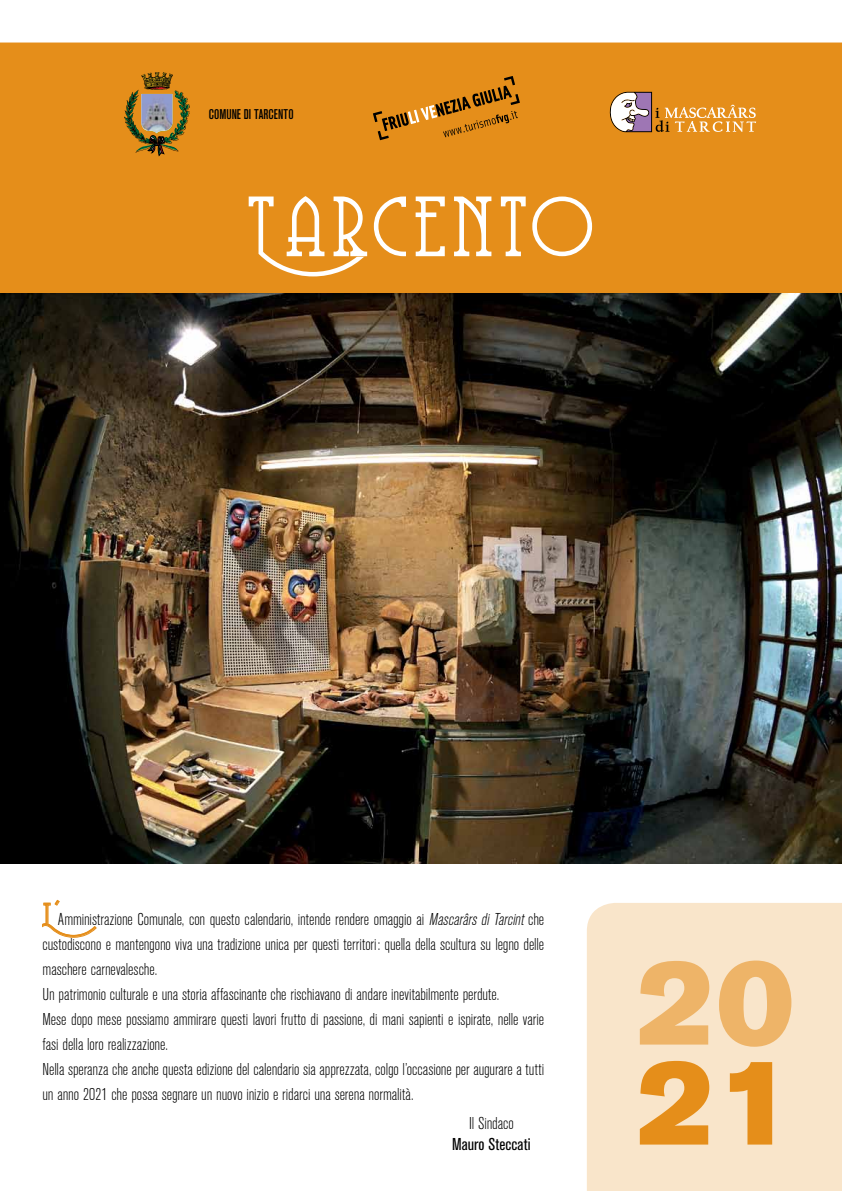
<style>
.page{position:relative;width:842px;height:1191px;background:#fff}
.page>*{position:absolute;margin:0;border:0;box-sizing:border-box;transform-origin:0 0}
.t1{font:120px "Akzidenz Grotesk BE Super";color:#eeb468}
.t2{font:120px "Akzidenz Grotesk BE Super";color:#e58e1a}
.t3{font:85px "Coventry Garden";letter-spacing:.08em;color:#fff}
.t4{font:300 condensed 17px/25px "Akzidenz Grotesk BE";letter-spacing:-.005em;color:#000}
.t5{font:condensed 17px "Akzidenz Grotesk BE";letter-spacing:.005em;color:#000}
.t6{font:500 condensed 14px "Akzidenz Grotesk BE";color:#000}
.s1{font-family:"Coventry Garden";font-weight:400;font-stretch:normal;font-size:36px;color:#e58e1a}
.s2{font-style:italic}
</style>
<div class="page">
<div style="left:587px;top:903px;width:255px;height:288px;background:#f9e5ca"></div>
<div style="left:0;top:43px;width:842px;height:250px;background:#e58e1a"></div>
<img style="left:0;top:293px;width:842px;height:570px">
<svg style="left:42px;top:899px;width:55px;height:38px"></svg>
<div style="left:248px;top:195px;width:158px;height:82px;background:#e58e1a"></div>
<div style="left:415px;top:196px;width:30px;height:61px;background:#e58e1a"></div>
<div style="left:453px;top:196px;width:39px;height:61px;background:#e58e1a"></div>
<div style="left:500px;top:196px;width:26px;height:61px;background:#e58e1a"></div>
<div style="left:532px;top:196px;width:60px;height:61px;background:#e58e1a"></div>
<svg style="left:373px;top:76px;width:147px;height:64px;background:#cb801b"></svg>
<svg style="left:609px;top:92px;width:147px;height:40px;background:#d89d59"></svg>
<img style="left:125px;top:72px;width:64px;height:84px">
<p class="t6" style="left:209px;top:106px;width:86px">COMUNE DI TARCENTO</p>
<h2 class="t3" style="left:249px;top:187px;width:346px">Tarcento</h2>
<p class="t4" style="left:43px;top:907px;width:503px"><span class="s1">L’</span>Amministrazione Comunale, con questo calendario, intende rendere omaggio ai <span class="s2">Mascarârs di Tarcint</span> che custodiscono e mantengono viva una tradizione unica per questi territori: quella della scultura su legno delle maschere carnevalesche.<br>Un patrimonio culturale e una storia affascinante che rischiavano di andare inevitabilmente perdute.<br>Mese dopo mese possiamo ammirare questi lavori frutto di passione, di mani sapienti e ispirate, nelle varie fasi della loro realizzazione.<br>Nella speranza che anche questa edizione del calendario sia apprezzata, colgo l’occasione per augurare a tutti un anno 2021 che possa segnare un nuovo inizio e ridarci una serena normalità.</p>
<p class="t4" style="left:469px;top:1111px;width:46px">Il Sindaco</p>
<p class="t5" style="left:452px;top:1134px;width:80px">Mauro Steccati</p>
<h1 class="t1" style="left:637px;top:932px;width:159px">20</h1>
<h1 class="t2" style="left:637px;top:1032px;width:159px">21</h1>
</div>
